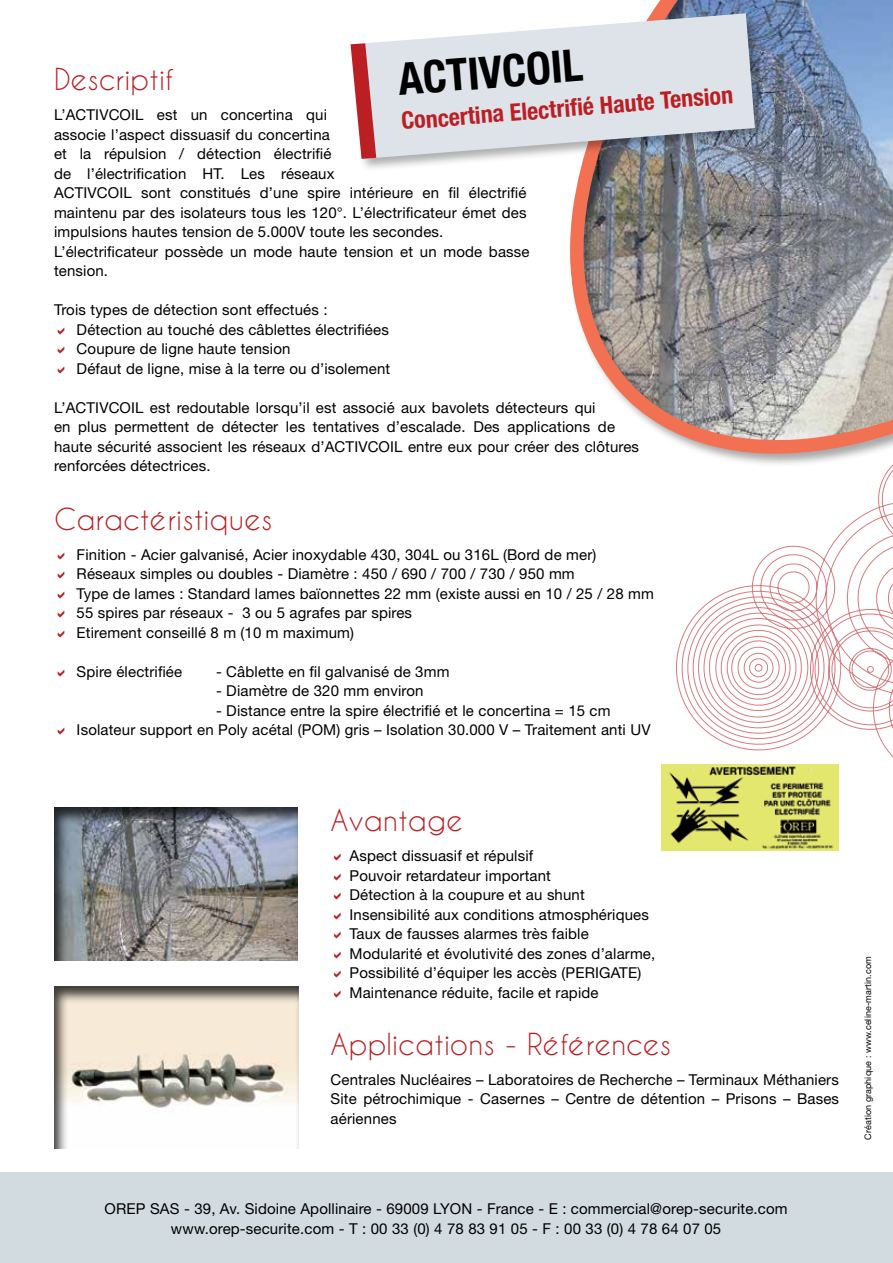
<style>
.page{position:relative;width:893px;height:1263px;background:#fff}
.page>*{position:absolute;margin:0;border:0;box-sizing:border-box;transform-origin:0 0}
.t1{font:700 condensed 44.4px "Helvetica Neue";color:#000}
.t2{font:28.5px "Caviar Dreams";letter-spacing:.01em;color:#bb1e23}
.t3{font:700 condensed 24px "Helvetica Neue LT Std";color:#bb1e23}
.t4{font:15px/19.5px "Helvetica Neue LT Std";letter-spacing:.01em;color:#000}
.t5{font:9px "Helvetica Neue LT Std";letter-spacing:.01em;color:#000}
</style>
<div class="page">
<svg style="left:675px;top:494px;width:218px;height:271px"></svg>
<div style="left:53px;top:986px;width:246px;height:163px;background:#000;opacity:.75"></div>
<div style="left:53px;top:807px;width:246px;height:155px;background:#000;opacity:.75"></div>
<div style="left:568px;top:0;width:325px;height:468px;background:#000;opacity:.35"></div>
<img style="left:569px;top:0;width:324px;height:455px">
<div style="left:351px;top:12px;width:418px;height:161px;background:#000;opacity:.32"></div>
<svg style="left:353px;top:13px;width:402px;height:146px;fill:#dde3e8"></svg>
<svg style="left:351px;top:43px;width:25px;height:116px"></svg>
<img style="left:662px;top:765px;width:177px;height:85px">
<div style="left:0;top:1172px;width:893px;height:91px;background:#d2dbe0"></div>
<h1 class="t1" style="left:395px;top:43px;width:186px;rotate:-5deg">ACTIVCOIL</h1>
<h2 class="t2" style="left:54px;top:64px;width:120px">Descriptif</h2>
<p class="t4" style="left:54px;top:105px;width:477px">L’ACTIVCOIL est un concertina qui<br>associe l’aspect dissuasif du concertina<br>et la répulsion / détection électrifié<br>de l’électrification HT. Les réseaux<br>ACTIVCOIL sont constitués d’une spire intérieure en fil électrifié maintenu par des isolateurs tous les 120°. L’électrificateur émet des impulsions hautes tension de 5.000V toute les secondes.<br>L’électrificateur possède un mode haute tension et un mode basse tension.</p>
<p class="t4" style="left:77px;top:300px;width:315px;text-indent:-23px">Trois types de détection sont effectués :<br>Détection au touché des câblettes électrifiées Coupure de ligne haute tension<br>Défaut de ligne, mise à la terre ou d’isolement</p>
<p class="t4" style="left:54px;top:398px;width:587px">L’ACTIVCOIL est redoutable lorsqu’il est associé aux bavolets détecteurs qui<br>en plus permettent de détecter les tentatives d’escalade. Des applications de haute sécurité associent les réseaux d’ACTIVCOIL entre eux pour créer des clôtures renforcées détectrices.</p>
<h2 class="t2" style="left:54px;top:503px;width:220px">Caractéristiques</h2>
<p class="t4" style="left:77px;top:545px;width:579px">Finition - Acier galvanisé, Acier inoxydable 430, 304L ou 316L (Bord de mer)<br>Réseaux simples ou doubles - Diamètre : 450 / 690 / 700 / 730 / 950 mm<br>Type de lames : Standard lames baïonnettes 22 mm (existe aussi en 10 / 25 / 28 mm 55 spires par réseaux - 3 ou 5 agrafes par spires<br>Etirement conseillé 8 m (10 m maximum)</p>
<p class="t4" style="left:77px;top:662px;width:107px">Spire électrifiée</p>
<p class="t4" style="left:216px;top:662px;width:235px">- Câblette en fil galvanisé de 3mm</p>
<p class="t4" style="left:216px;top:681px;width:209px">- Diamètre de 320 mm environ</p>
<p class="t4" style="left:77px;top:701px;width:575px;text-indent:139px">- Distance entre la spire électrifié et le concertina = 15 cm<br>Isolateur support en Poly acétal (POM) gris – Isolation 30.000 V – Traitement anti UV</p>
<h3 class="t3" style="left:400px;top:105px;width:334px;rotate:-4deg">Concertina Electrifi é Haute Tension</h3>
<h2 class="t2" style="left:331px;top:805px;width:134px">Avantage</h2>
<p class="t4" style="left:349px;top:846px;width:307px">Aspect dissuasif et répulsif<br>Pouvoir retardateur important<br>Détection à la coupure et au shunt Insensibilité aux conditions atmosphériques Taux de fausses alarmes très faible Modularité et évolutivité des zones d’alarme, Possibilité d’équiper les accès (PERIGATE)<br>Maintenance réduite, facile et rapide</p>
<h2 class="t2" style="left:331px;top:1028px;width:342px">Applications - Références</h2>
<p class="t4" style="left:331px;top:1069px;width:510px;text-align:justify">Centrales Nucléaires – Laboratoires de Recherche – Terminaux Méthaniers Site pétrochimique - Casernes – Centre de détention – Prisons – Bases aériennes</p>
<p class="t4" style="left:105px;top:1199px;width:684px;text-align:center">OREP SAS - 39, Av. Sidoine Apollinaire - 69009 LYON - France - E : commercial@orep-securite.com www.orep-securite.com - T : 00 33 (0) 4 78 83 91 05 - F : 00 33 (0) 4 78 64 07 05</p>
<p class="t5" style="left:862px;top:1140px;width:185px;rotate:-90deg">Création graphique : www.celine-martin.com</p>
</div>
